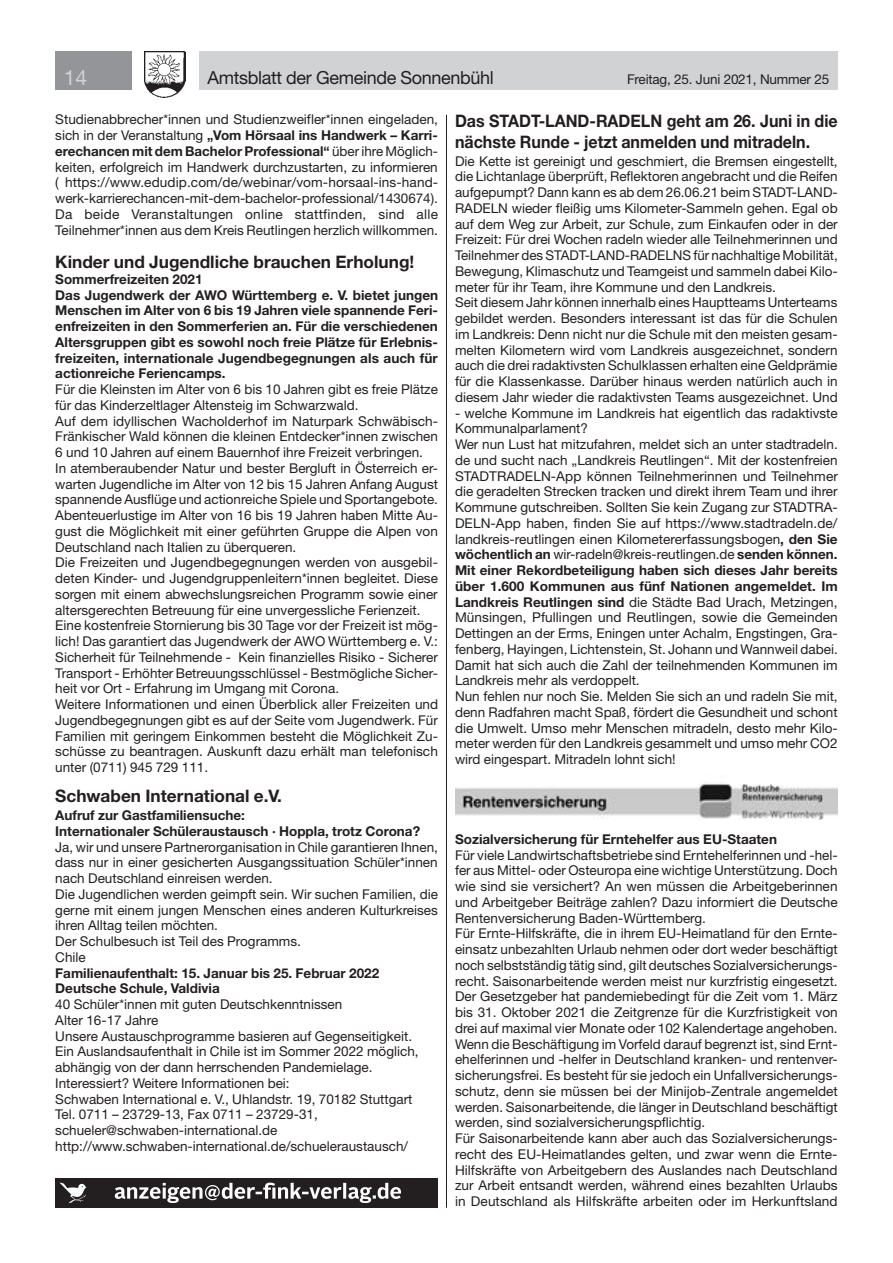
<style>
.page{position:relative;width:893px;height:1263px;background:#fff}
.page>*{position:absolute;margin:0;border:0;box-sizing:border-box;transform-origin:0 0}
.t1{font:21px "Helvetica Neue LT Std";color:#d1d2d4}
.t2{font:18px "Helvetica Neue LT Std";letter-spacing:-.02em;color:#231f20}
.t3{font:700 17.25px/20.5px "Helvetica Neue LT Std";color:#231f20;scale:.93 1}
.t4{font:700 17.25px "Helvetica Neue LT Std";color:#231f20}
.t5{font:13.5px/15.8px "Helvetica Neue LT Std";color:#231f20}
.t6{font:700 13.5px/15.8px "Helvetica Neue LT Std";color:#231f20}
.s1{font-weight:700}
</style>
<div class="page">
<div style="left:199px;top:51px;width:639px;height:38px;background:#d1d2d4"></div>
<div style="left:55px;top:51px;width:77px;height:38px;background:#939598"></div>
<img style="left:145px;top:51px;width:41px;height:47px">
<img style="left:455px;top:783px;width:383px;height:37px">
<hr style="left:446px;top:115px;width:1px;height:1093px;background:#231f20">
<div style="left:55px;top:1178px;width:383px;height:30px;background:#231f20"></div>
<svg style="left:60px;top:1182px;width:27px;height:21px"></svg>
<svg style="left:115px;top:1182px;width:286px;height:21px"></svg>
<h1 class="t1" style="left:64px;top:65px;width:25px">14</h1>
<h2 class="t2" style="left:207px;top:67px;width:288px">Amtsblatt der Gemeinde Sonnenbühl</h2>
<p class="t5" style="left:627px;top:71px;width:204px">Freitag, 25. Juni 2021, Nummer 25</p>
<p class="t5" style="left:55px;top:112px;width:384px;text-align:justify">Studienabbrecher*innen und Studienzweifler*innen eingeladen, sich in der Veranstaltung <span class="s1">„Vom Hörsaal ins Handwerk – Karri&shy;erechancen mit dem Bachelor Professional“</span> über ihre Möglich&shy;keiten, erfolgreich im Handwerk durchzustarten, zu informieren ( https://www.edudip.com/de/webinar/vom-horsaal-ins-hand&shy;werk-karrierechancen-mit-dem-bachelor-professional/1430674).<br>Da beide Veranstaltungen online stattfinden, sind alle Teilnehmer*innen aus dem Kreis Reutlingen herzlich willkommen.</p>
<p class="t4" style="left:55px;top:251px;width:361px">Kinder und Jugendliche brauchen Erholung!</p>
<p class="t6" style="left:55px;top:271px;width:384px">Sommerfreizeiten 2021<br>Das Jugendwerk der AWO Württemberg e. V. bietet jungen Menschen im Alter von 6 bis 19 Jahren viele spannende Feri&shy;enfreizeiten in den Sommerferien an. Für die verschiedenen Altersgruppen gibt es sowohl noch freie Plätze für Erlebnis&shy;freizeiten, internationale Jugendbegegnungen als auch für actionreiche Feriencamps.</p>
<p class="t5" style="left:55px;top:381px;width:384px">Für die Kleinsten im Alter von 6 bis 10 Jahren gibt es freie Plätze für das Kinderzeltlager Altensteig im Schwarzwald.<br>Auf dem idyllischen Wacholderhof im Naturpark Schwäbisch-Fränkischer Wald können die kleinen Entdecker*innen zwischen 6 und 10 Jahren auf einem Bauernhof ihre Freizeit verbringen.<br>In atemberaubender Natur und bester Bergluft in Österreich er&shy;warten Jugendliche im Alter von 12 bis 15 Jahren Anfang August spannende Ausflüge und actionreiche Spiele und Sportangebote.<br>Abenteuerlustige im Alter von 16 bis 19 Jahren haben Mitte Au&shy;gust die Möglichkeit mit einer geführten Gruppe die Alpen von Deutschland nach Italien zu überqueren.<br>Die Freizeiten und Jugendbegegnungen werden von ausgebil&shy;deten Kinder- und Jugendgruppenleitern*innen begleitet. Diese sorgen mit einem abwechslungsreichen Programm sowie einer altersgerechten Betreuung für eine unvergessliche Ferienzeit.<br>Eine kostenfreie Stornierung bis 30 Tage vor der Freizeit ist mög&shy;lich! Das garantiert das Jugendwerk der AWO Württemberg e. V.:<br>Sicherheit für Teilnehmende - Kein finanzielles Risiko - Sicherer Transport - Erhöhter Betreuungsschlüssel - Bestmögliche Sicher&shy;heit vor Ort - Erfahrung im Umgang mit Corona.<br>Weitere Informationen und einen Überblick aller Freizeiten und Jugendbegegnungen gibt es auf der Seite vom Jugendwerk. Für Familien mit geringem Einkommen besteht die Möglichkeit Zu&shy;schüsse zu beantragen. Auskunft dazu erhält man telefonisch unter (0711) 945 729 111.</p>
<p class="t4" style="left:55px;top:785px;width:228px">Schwaben International e.V.</p>
<p class="t6" style="left:55px;top:807px;width:366px">Aufruf zur Gastfamiliensuche:<br>Internationaler Schüleraustausch · Hoppla, trotz Corona?</p>
<p class="t5" style="left:55px;top:839px;width:384px">Ja, wir und unsere Partnerorganisation in Chile garantieren Ihnen, dass nur in einer gesicherten Ausgangssituation Schüler*innen nach Deutschland einreisen werden.<br>Die Jugendlichen werden geimpft sein. Wir suchen Familien, die gerne mit einem jungen Menschen eines anderen Kulturkreises ihren Alltag teilen möchten.<br>Der Schulbesuch ist Teil des Programms.<br>Chile</p>
<p class="t6" style="left:55px;top:965px;width:325px">Familienaufenthalt: 15. Januar bis 25. Februar 2022<br>Deutsche Schule, Valdivia</p>
<p class="t5" style="left:55px;top:996px;width:365px">40 Schüler*innen mit guten Deutschkenntnissen<br>Alter 16-17 Jahre<br>Unsere Austauschprogramme basieren auf Gegenseitigkeit.<br>Ein Auslandsaufenthalt in Chile ist im Sommer 2022 möglich, abhängig von der dann herrschenden Pandemielage.<br>Interessiert? Weitere Informationen bei:<br>Schwaben International e. V., Uhlandstr. 19, 70182 Stuttgart Tel. 0711 – 23729-13, Fax 0711 – 23729-31, schueler@schwaben-international.de http://www.schwaben-international.de/schueleraustausch/</p>
<p class="t3" style="left:455px;top:110px;width:413px">Das STADT-LAND-RADELN geht am 26. Juni in die nächste Runde - jetzt anmelden und mitradeln.</p>
<p class="t5" style="left:455px;top:153px;width:384px">Die Kette ist gereinigt und geschmiert, die Bremsen eingestellt, die Lichtanlage überprüft, Reflektoren angebracht und die Reifen aufgepumpt? Dann kann es ab dem 26.06.21 beim STADT-LAND-RADELN wieder fleißig ums Kilometer-Sammeln gehen. Egal ob auf dem Weg zur Arbeit, zur Schule, zum Einkaufen oder in der Freizeit: Für drei Wochen radeln wieder alle Teilnehmerinnen und Teilnehmer des STADT-LAND-RADELNS für nachhaltige Mobilität, Bewegung, Klimaschutz und Teamgeist und sammeln dabei Kilo&shy;meter für ihr Team, ihre Kommune und den Landkreis.<br>Seit diesem Jahr können innerhalb eines Hauptteams Unterteams gebildet werden. Besonders interessant ist das für die Schulen im Landkreis: Denn nicht nur die Schule mit den meisten gesam&shy;melten Kilometern wird vom Landkreis ausgezeichnet, sondern auch die drei radaktivsten Schulklassen erhalten eine Geldprämie für die Klassenkasse. Darüber hinaus werden natürlich auch in diesem Jahr wieder die radaktivsten Teams ausgezeichnet. Und</p>
<p class="t5" style="left:455px;top:405px;width:384px">- welche Kommune im Landkreis hat eigentlich das radaktivste Kommunalparlament?<br>Wer nun Lust hat mitzufahren, meldet sich an unter stadtradeln. de und sucht nach „Landkreis Reutlingen“. Mit der kostenfreien STADTRADELN-App können Teilnehmerinnen und Teilnehmer die geradelten Strecken tracken und direkt ihrem Team und ihrer Kommune gutschreiben. Sollten Sie kein Zugang zur STADTRA-DELN-App haben, finden Sie auf https://www.stadtradeln.de/ landkreis-reutlingen einen Kilometererfassungsbogen<span class="s1">, den Sie wöchentlich an</span> wir-radeln@kreis-reutlingen.de <span class="s1">senden können.<br>Mit einer Rekordbeteiligung haben sich dieses Jahr bereits über 1.600 Kommunen aus fünf Nationen angemeldet. Im Landkreis Reutlingen sind</span> die Städte Bad Urach, Metzingen, Münsingen, Pfullingen und Reutlingen, sowie die Gemeinden Dettingen an der Erms, Eningen unter Achalm, Engstingen, Gra&shy;fenberg, Hayingen, Lichtenstein, St. Johann und Wannweil dabei.<br>Damit hat sich auch die Zahl der teilnehmenden Kommunen im Landkreis mehr als verdoppelt.<br>Nun fehlen nur noch Sie. Melden Sie sich an und radeln Sie mit, denn Radfahren macht Spaß, fördert die Gesundheit und schont die Umwelt. Umso mehr Menschen mitradeln, desto mehr Kilo&shy;meter werden für den Landkreis gesammelt und umso mehr CO2 wird eingespart. Mitradeln lohnt sich!</p>
<p class="t6" style="left:455px;top:831px;width:324px">Sozialversicherung für Erntehelfer aus EU-Staaten</p>
<p class="t5" style="left:455px;top:847px;width:384px">Für viele Landwirtschaftsbetriebe sind Erntehelferinnen und -hel&shy;fer aus Mittel- oder Osteuropa eine wichtige Unterstützung. Doch wie sind sie versichert? An wen müssen die Arbeitgeberinnen und Arbeitgeber Beiträge zahlen? Dazu informiert die Deutsche Rentenversicherung Baden-Württemberg.<br>Für Ernte-Hilfskräfte, die in ihrem EU-Heimatland für den Ernte&shy;einsatz unbezahlten Urlaub nehmen oder dort weder beschäftigt noch selbstständig tätig sind, gilt deutsches Sozialversicherungs&shy;recht. Saisonarbeitende werden meist nur kurzfristig eingesetzt.<br>Der Gesetzgeber hat pandemiebedingt für die Zeit vom 1. März bis 31. Oktober 2021 die Zeitgrenze für die Kurzfristigkeit von drei auf maximal vier Monate oder 102 Kalendertage angehoben.<br>Wenn die Beschäftigung im Vorfeld darauf begrenzt ist, sind Ernt&shy;ehelferinnen und -helfer in Deutschland kranken- und rentenver&shy;sicherungsfrei. Es besteht für sie jedoch ein Unfallversicherungs&shy;schutz, denn sie müssen bei der Minijob-Zentrale angemeldet werden. Saisonarbeitende, die länger in Deutschland beschäftigt werden, sind sozialversicherungspflichtig.<br>Für Saisonarbeitende kann aber auch das Sozialversicherungs&shy;recht des EU-Heimatlandes gelten, und zwar wenn die Ernte-Hilfskräfte von Arbeitgebern des Auslandes nach Deutschland zur Arbeit entsandt werden, während eines bezahlten Urlaubs in Deutschland als Hilfskräfte arbeiten oder im Herkunftsland</p>
</div>
